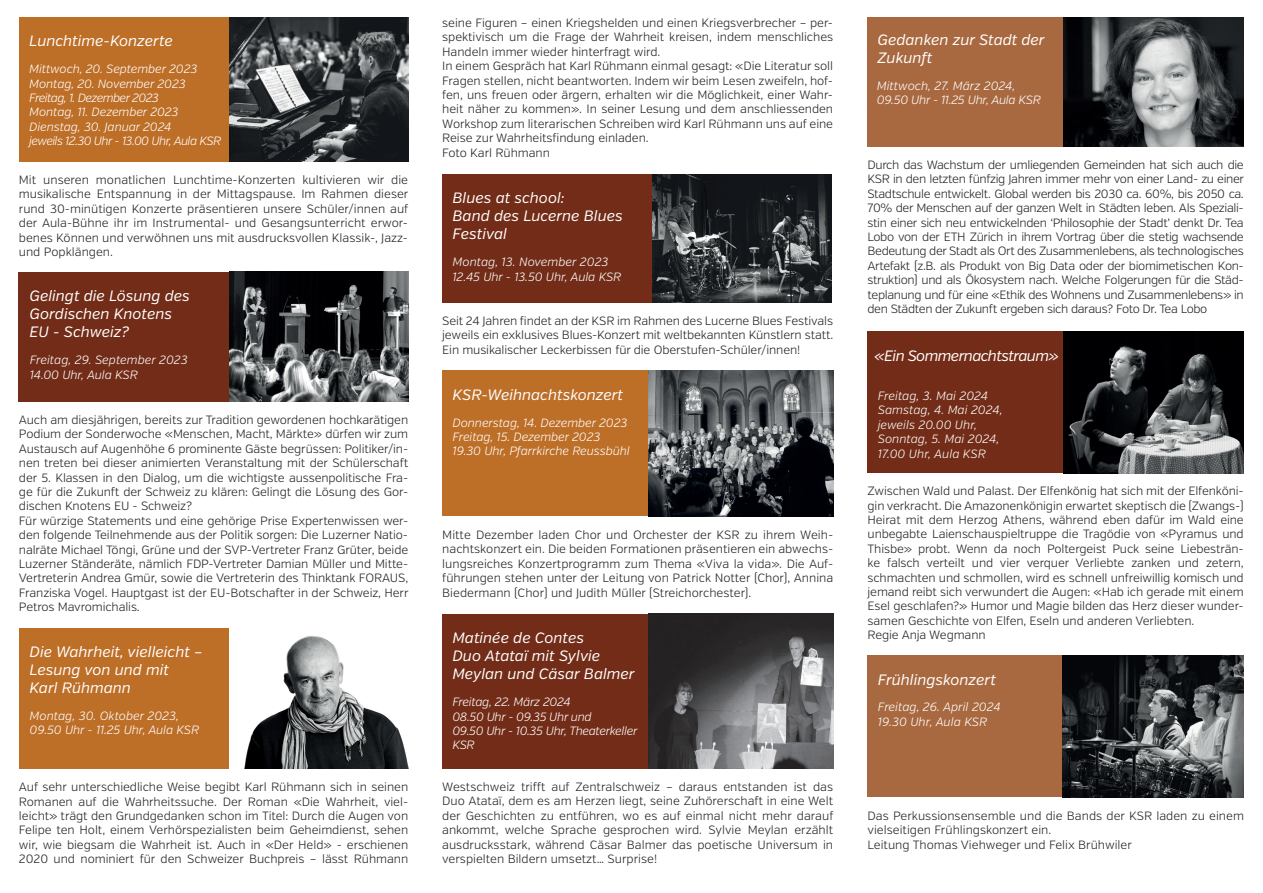
<style>
.page{position:relative;width:1263px;height:893px;background:#fff}
.page>*{position:absolute;margin:0;border:0;box-sizing:border-box;transform-origin:0 0}
.t1{font:italic 15px/18px "Verb";color:#fff}
.t2{font:italic 15px "Verb";letter-spacing:-.04em;color:#fff}
.t3{font:300 12px/14.4px "Verb";letter-spacing:-.01em;color:#231f20;text-align:justify}
.t4{font:italic 300 12px/14.4px "Verb";letter-spacing:-.01em;color:#fff}
.t5{font:italic 300 12px/14.4px "Verb";letter-spacing:-.03em;color:#fff}
</style>
<div class="page">
<div style="left:867px;top:331px;width:377px;height:142px;background:#722c17"></div>
<div style="left:442px;top:614px;width:391px;height:155px;background:#722c17"></div>
<div style="left:442px;top:371px;width:389px;height:145px;background:#bd6e27"></div>
<div style="left:19px;top:628px;width:389px;height:141px;background:#bd6e27"></div>
<div style="left:19px;top:17px;width:389px;height:145px;background:#bd6e27"></div>
<img style="left:648px;top:371px;width:185px;height:145px">
<img style="left:648px;top:614px;width:185px;height:155px">
<img style="left:230px;top:17px;width:178px;height:145px">
<div style="left:868px;top:17px;width:376px;height:130px;background:#a96940"></div>
<img style="left:1063px;top:17px;width:180px;height:130px">
<img style="left:229px;top:628px;width:179px;height:141px">
<img style="left:1063px;top:331px;width:181px;height:142px">
<div style="left:442px;top:174px;width:389px;height:129px;background:#722c17"></div>
<img style="left:653px;top:174px;width:178px;height:129px">
<div style="left:867px;top:656px;width:207px;height:141px;background:#a96940"></div>
<img style="left:1063px;top:656px;width:181px;height:141px">
<div style="left:19px;top:272px;width:387px;height:129px;background:#722c17"></div>
<img style="left:230px;top:272px;width:178px;height:129px">
<p class="t1" style="left:29px;top:32px;width:145px">Lunchtime-Konzerte</p>
<p class="t4" style="left:29px;top:62px;width:193px">Mittwoch, 20. September 2023<br>Montag, 20. November 2023<br>Freitag, 1. Dezember 2023<br>Montag, 11. Dezember 2023<br>Dienstag, 30. Januar 2024<br>jeweils 12.30 Uhr - 13.00 Uhr, Aula KSR</p>
<p class="t3" style="left:19px;top:173px;width:391px">Mit unseren monatlichen Lunchtime-Konzerten kultivieren wir die musikalische Entspannung in der Mittagspause. Im Rahmen dieser rund 30-minütigen Konzerte präsentieren unsere Schüler/innen auf der Aula-Bühne ihr im Instrumental- und Gesangsunterricht erwor&shy;benes Können und verwöhnen uns mit ausdrucksvollen Klassik-, Jazz&shy;und Popklängen.</p>
<p class="t1" style="left:30px;top:287px;width:162px">Gelingt die Lösung des<br>Gordischen Knotens<br>EU - Schweiz?</p>
<p class="t4" style="left:30px;top:353px;width:160px">Freitag, 29. September 2023<br>14.00 Uhr, Aula KSR</p>
<p class="t3" style="left:19px;top:413px;width:391px;text-align:left">Auch am diesjährigen, bereits zur Tradition gewordenen hochkarätigen Podium der Sonderwoche «Menschen, Macht, Märkte» dürfen wir zum Austausch auf Augenhöhe 6 prominente Gäste begrüssen: Politiker/in&shy;nen treten bei dieser animierten Veranstaltung mit der Schülerschaft der 5. Klassen in den Dialog, um die wichtigste aussenpolitische Fra&shy;ge für die Zukunft der Schweiz zu klären: Gelingt die Lösung des Gor&shy;dischen Knotens EU - Schweiz?<br>Für würzige Statements und eine gehörige Prise Expertenwissen wer&shy;den folgende Teilnehmende aus der Politik sorgen: Die Luzerner Natio&shy;nalräte Michael Töngi, Grüne und der SVP-Vertreter Franz Grüter, beide Luzerner Ständeräte, nämlich FDP-Vertreter Damian Müller und Mitte-Vertreterin Andrea Gmür, sowie die Vertreterin des Thinktank FORAUS, Franziska Vogel. Hauptgast ist der EU-Botschafter in der Schweiz, Herr Petros Mavromichalis.</p>
<p class="t1" style="left:30px;top:643px;width:174px">Die Wahrheit, vielleicht –<br>Lesung von und mit<br>Karl Rühmann</p>
<p class="t4" style="left:30px;top:709px;width:171px">Montag, 30. Oktober 2023,<br>09.50 Uhr - 11.25 Uhr, Aula KSR</p>
<p class="t3" style="left:19px;top:780px;width:391px">Auf sehr unterschiedliche Weise begibt Karl Rühmann sich in seinen Romanen auf die Wahrheitssuche. Der Roman «Die Wahrheit, viel&shy;leicht» trägt den Grundgedanken schon im Titel: Durch die Augen von Felipe ten Holt, einem Verhörspezialisten beim Geheimdienst, sehen wir, wie biegsam die Wahrheit ist. Auch in «Der Held» - erschienen 2020 und nominiert für den Schweizer Buchpreis – lässt Rühmann</p>
<p class="t3" style="left:442px;top:16px;width:392px;text-align:left">seine Figuren – einen Kriegshelden und einen Kriegsverbrecher – per&shy;spektivisch um die Frage der Wahrheit kreisen, indem menschliches Handeln immer wieder hinterfragt wird.<br>In einem Gespräch hat Karl Rühmann einmal gesagt: «Die Literatur soll Fragen stellen, nicht beantworten. Indem wir beim Lesen zweifeln, hof&shy;fen, uns freuen oder ärgern, erhalten wir die Möglichkeit, einer Wahr&shy;heit näher zu kommen». In seiner Lesung und dem anschliessenden Workshop zum literarischen Schreiben wird Karl Rühmann uns auf eine Reise zur Wahrheitsfindung einladen.<br>Foto Karl Rühmann</p>
<p class="t1" style="left:452px;top:189px;width:172px">Blues at school:<br>Band des Lucerne Blues<br>Festival</p>
<p class="t4" style="left:452px;top:255px;width:170px">Montag, 13. November 2023<br>12.45 Uhr - 13.50 Uhr, Aula KSR</p>
<p class="t3" style="left:442px;top:314px;width:392px">Seit 24 Jahren findet an der KSR im Rahmen des Lucerne Blues Festivals jeweils ein exklusives Blues-Konzert mit weltbekannten Künstlern statt.<br>Ein musikalischer Leckerbissen für die Oberstufen-Schüler/innen!</p>
<p class="t1" style="left:453px;top:386px;width:172px">KSR-Weihnachtskonzert</p>
<p class="t4" style="left:453px;top:415px;width:179px">Donnerstag, 14. Dezember 2023<br>Freitag, 15. Dezember 2023<br>19.30 Uhr, Pfarrkirche Reussbühl</p>
<p class="t3" style="left:442px;top:528px;width:392px">Mitte Dezember laden Chor und Orchester der KSR zu ihrem Weih&shy;nachtskonzert ein. Die beiden Formationen präsentieren ein abwechs&shy;lungsreiches Konzertprogramm zum Thema «Viva la vida». Die Auf&shy;führungen stehen unter der Leitung von Patrick Notter (Chor), Annina Biedermann (Chor) und Judith Müller (Streichorchester).</p>
<p class="t1" style="left:452px;top:629px;width:184px">Matinée de Contes<br>Duo Atataï mit Sylvie<br>Meylan und Cäsar Balmer</p>
<p class="t5" style="left:452px;top:695px;width:187px">Freitag, 22. März 2024<br>08.50 Uhr - 09.35 Uhr und<br>09.50 Uhr - 10.35 Uhr, Theaterkeller<br>KSR</p>
<p class="t3" style="left:442px;top:780px;width:393px">Westschweiz trifft auf Zentralschweiz – daraus entstanden ist das Duo Atataï, dem es am Herzen liegt, seine Zuhörerschaft in eine Welt der Geschichten zu entführen, wo es auf einmal nicht mehr darauf ankommt, welche Sprache gesprochen wird. Sylvie Meylan erzählt ausdrucksstark, während Cäsar Balmer das poetische Universum in verspielten Bildern umsetzt… Surprise!</p>
<p class="t1" style="left:877px;top:31px;width:169px">Gedanken zur Stadt der<br>Zukunft</p>
<p class="t4" style="left:877px;top:78px;width:166px">Mittwoch, 27. März 2024,<br>09.50 Uhr - 11.25 Uhr, Aula KSR</p>
<p class="t3" style="left:867px;top:158px;width:378px">Durch das Wachstum der umliegenden Gemeinden hat sich auch die KSR in den letzten fünfzig Jahren immer mehr von einer Land- zu einer Stadtschule entwickelt. Global werden bis 2030 ca. 60%, bis 2050 ca.<br>70% der Menschen auf der ganzen Welt in Städten leben. Als Speziali&shy;stin einer sich neu entwickelnden ‘Philosophie der Stadt’ denkt Dr. Tea Lobo von der ETH Zürich in ihrem Vortrag über die stetig wachsende Bedeutung der Stadt als Ort des Zusammenlebens, als technologisches Artefakt (z.B. als Produkt von Big Data oder der biomimetischen Kon&shy;struktion) und als Ökosystem nach. Welche Folgerungen für die Städ&shy;teplanung und für eine «Ethik des Wohnens und Zusammenlebens» in den Städten der Zukunft ergeben sich daraus? Foto Dr. Tea Lobo</p>
<p class="t2" style="left:874px;top:346px;width:186px">«Ein Sommernachtstraum»</p>
<p class="t4" style="left:878px;top:389px;width:126px">Freitag, 3. Mai 2024<br>Samstag, 4. Mai 2024, jeweils 20.00 Uhr,<br>Sonntag, 5. Mai 2024,<br>17.00 Uhr, Aula KSR</p>
<p class="t3" style="left:867px;top:484px;width:378px;text-align:left">Zwischen Wald und Palast. Der Elfenkönig hat sich mit der Elfenköni&shy;gin verkracht. Die Amazonenkönigin erwartet skeptisch die (Zwangs-)<br>Heirat mit dem Herzog Athens, während eben dafür im Wald eine unbegabte Laienschauspieltruppe die Tragödie von «Pyramus und Thisbe» probt. Wenn da noch Poltergeist Puck seine Liebesträn&shy;ke falsch verteilt und vier verquer Verliebte zanken und zetern, schmachten und schmollen, wird es schnell unfreiwillig komisch und jemand reibt sich verwundert die Augen: «Hab ich gerade mit einem Esel geschlafen?» Humor und Magie bilden das Herz dieser wunder&shy;samen Geschichte von Elfen, Eseln und anderen Verliebten.<br>Regie Anja Wegmann</p>
<p class="t1" style="left:878px;top:671px;width:120px">Frühlingskonzert</p>
<p class="t4" style="left:878px;top:700px;width:124px">Freitag, 26. April 2024<br>19.30 Uhr, Aula KSR</p>
<p class="t3" style="left:867px;top:809px;width:378px;text-align:left">Das Perkussionsensemble und die Bands der KSR laden zu einem vielseitigen Frühlingskonzert ein.<br>Leitung Thomas Viehweger und Felix Brühwiler</p>
</div>
